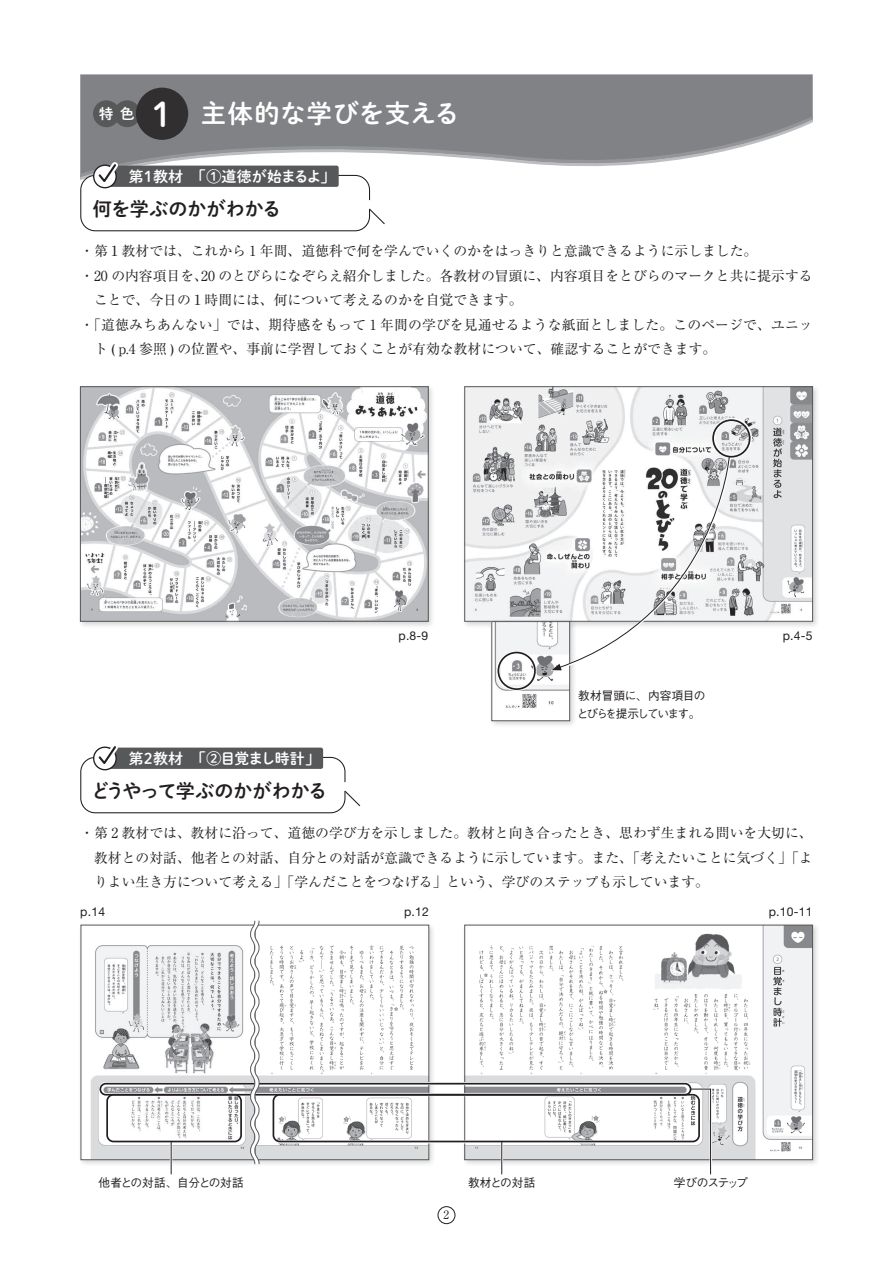
<style>
.page{position:relative;width:893px;height:1263px;background:#fff}
.page>*{position:absolute;margin:0;border:0;box-sizing:border-box;transform-origin:0 0}
.t1{font:25.5px "P Shuei M Go Std N B";letter-spacing:.02em;color:#fff}
.t2{font:19.2px "P Shuei M Go Std N B";letter-spacing:-.045em;color:#231f20}
.t3{font:19.2px "P Shuei M Go Std N B";letter-spacing:-.025em;color:#231f20}
.t4{font:14.85px "P Shuei M Go Std N B";letter-spacing:-.02em;color:#fff}
.t5{font:14.85px "P Shuei M Go Std N B";letter-spacing:-.055em;color:#fff}
.t6{font:14.25px "P Shuei M Go Std N B";color:#fff}
.t7{font:13.8px/24.5px "Ryumin Pr 6";color:#231f20;text-align:justify}
.t8{font:12.3px "Helvetica Neue LT Std";color:#231f20}
.t9{font:12.15px "Helvetica Neue LT Std";color:#231f20}
.t10{font:500 11.7px/18px "Gothic BBB Pr 6";letter-spacing:-.08em;color:#231f20}
.t11{font:500 11.7px "Gothic BBB Pr 6";letter-spacing:-.025em;color:#231f20}
.t12{font:500 11.7px "Gothic BBB Pr 6";letter-spacing:-.11em;color:#231f20}
.t13{font:11.55px "Ryumin Pr 6";color:#231f20}
.s1{font-size:33.6px}
.s2{font-size:12.15px}
.s3{font-size:12.3px}
</style>
<div class="page">
<div style="left:77px;top:384px;width:359px;height:245px;background:#231f20;opacity:.2"></div>
<img style="left:82px;top:388px;width:344px;height:231px">
<div style="left:80px;top:386px;width:348px;height:235px;border:1px solid #57585a"></div>
<div style="left:462px;top:384px;width:358px;height:245px;background:#231f20;opacity:.2"></div>
<img style="left:467px;top:388px;width:344px;height:231px">
<div style="left:465px;top:386px;width:348px;height:235px;border:1px solid #57585a"></div>
<div style="left:462px;top:922px;width:358px;height:245px;background:#231f20;opacity:.2"></div>
<img style="left:467px;top:927px;width:344px;height:231px">
<div style="left:465px;top:925px;width:348px;height:235px;border:1px solid #57585a"></div>
<div style="left:489px;top:619px;width:88px;height:109px;background:#231f20;opacity:.2"></div>
<img style="left:494px;top:623px;width:74px;height:96px">
<div style="left:492px;top:621px;width:78px;height:100px;border:1px solid #57585a"></div>
<div style="left:78px;top:922px;width:184px;height:245px;background:#231f20;opacity:.2"></div>
<img style="left:83px;top:927px;width:167px;height:231px">
<div style="left:252px;top:922px;width:184px;height:245px;background:#231f20;opacity:.2"></div>
<div style="left:80px;top:74px;width:733px;height:42px;background:#808285"></div>
<svg style="left:80px;top:116px;width:733px;height:62px;fill:#808285"></svg>
<div style="left:93px;top:100px;width:27px;height:27px;background:#57585a;border-radius:50%"></div>
<div style="left:114px;top:100px;width:27px;height:27px;background:#57585a;border-radius:50%"></div>
<div style="left:136px;top:88px;width:52px;height:52px;background:#312f30;border-radius:50%"></div>
<div style="left:81px;top:175px;width:288px;height:56px;background:#fff;border-radius:14px"></div>
<div style="left:80px;top:175px;width:290px;height:56px;border:1px solid #231f20;border-radius:14px"></div>
<div style="left:80px;top:757px;width:265px;height:56px;border:1px solid #231f20;border-radius:14px"></div>
<svg style="left:368px;top:208px;width:17px;height:17px"></svg>
<svg style="left:344px;top:790px;width:17px;height:17px"></svg>
<div style="left:105px;top:166px;width:234px;height:21px;background:#57585a;border-radius:2px"></div>
<svg style="left:91px;top:156px;width:33px;height:33px"></svg>
<div style="left:105px;top:748px;width:218px;height:21px;background:#57585a;border-radius:2px"></div>
<svg style="left:91px;top:746px;width:33px;height:25px"></svg>
<svg style="left:497px;top:651px;width:40px;height:40px"></svg>
<div style="left:497px;top:652px;width:39px;height:38px;border:2px solid #231f20;border-radius:50%"></div>
<svg style="left:551px;top:418px;width:200px;height:253px;fill:#f0f0f1"></svg>
<div style="left:712px;top:419px;width:38px;height:39px;border:2px solid #231f20;border-radius:50%"></div>
<svg style="left:551px;top:456px;width:179px;height:214px"></svg>
<svg style="left:99px;top:1082px;width:613px;height:93px"></svg>
<div style="left:99px;top:1083px;width:592px;height:12px;border:2px solid #231f20;border-radius:6px"></div>
<div style="left:106px;top:1094px;width:136px;height:48px;border:2px solid #231f20;border-radius:6px"></div>
<div style="left:273px;top:1094px;width:427px;height:48px;border:2px solid #231f20;border-radius:6px"></div>
<hr style="left:501px;top:1141px;width:1px;height:33px;background:#231f20">
<svg style="left:690px;top:1088px;width:21px;height:87px"></svg>
<hr style="left:171px;top:1141px;width:1px;height:33px;background:#231f20">
<svg style="left:250px;top:920px;width:9px;height:244px"></svg>
<div style="left:438px;top:1206px;width:17px;height:18px;border:1px solid #231f20;border-radius:50%"></div>
<p class="t6" style="left:99px;top:103px;width:37px">特色</p>
<h1 class="t1" style="left:152px;top:95px;width:309px"><span class="s1">1</span> 主体的な学びを支える</h1>
<p class="t4" style="left:129px;top:165px;width:208px">第１教材　「①道徳が始まるよ」</p>
<h2 class="t3" style="left:93px;top:194px;width:190px">何を学ぶのかがわかる</h2>
<p class="t7" style="left:80px;top:238px;width:679px">・第１教材では、これから 1 年間、道徳科で何を学んでいくのかをはっきりと意識できるように示しました。</p>
<p class="t7" style="left:80px;top:263px;width:734px">・20 の内容項目を、20 のとびらになぞらえ紹介しました。各教材の冒頭に、内容項目をとびらのマークと共に提示する</p>
<p class="t7" style="left:94px;top:287px;width:430px">ことで、今日の１時間には、何について考えるのかを自覚できます。</p>
<p class="t7" style="left:80px;top:311px;width:734px">・「道徳みちあんない」では、期待感をもって 1 年間の学びを見通せるような紙面としました。このページで、ユニッ</p>
<p class="t7" style="left:94px;top:336px;width:624px">ト ( p.4 参照 ) の位置や、事前に学習しておくことが有効な教材について、確認することができます。</p>
<p class="t5" style="left:129px;top:747px;width:193px">第２教材　「②目覚まし時計」</p>
<h2 class="t2" style="left:91px;top:776px;width:238px">どうやって学ぶのかがわかる</h2>
<p class="t8" style="left:398px;top:628px;width:31px">p.<span class="s2">8</span>-<span class="s2">9</span></p>
<p class="t10" style="left:577px;top:686px;width:130px">教材冒頭に、内容項目のとびらを提示しています。</p>
<p class="t8" style="left:783px;top:628px;width:31px">p.<span class="s2">4</span>-<span class="s2">5</span></p>
<p class="t7" style="left:94px;top:820px;width:720px;text-indent:-14px">・第 2 教材では、教材に沿って、道徳の学び方を示しました。教材と向き合ったとき、思わず生まれる問いを大切に、教材との対話、他者との対話、自分との対話が意識できるように示しています。また、「考えたいことに気づく」「よりよい生き方について考える」「学んだことをつなげる」という、学びのステップも示しています。</p>
<p class="t8" style="left:80px;top:904px;width:26px">p.<span class="s2">14</span></p>
<p class="t8" style="left:404px;top:904px;width:26px">p.<span class="s2">12</span></p>
<p class="t9" style="left:769px;top:904px;width:45px"><span class="s3">p.</span>10<span class="s3">-</span>11</p>
<p class="t11" style="left:98px;top:1173px;width:147px">他者との対話、自分との対話</p>
<p class="t10" style="left:468px;top:1173px;width:69px">教材との対話</p>
<p class="t12" style="left:674px;top:1173px;width:75px">学びのステップ</p>
<p class="t13" style="left:443px;top:1206px;width:7px">2</p>
</div>
